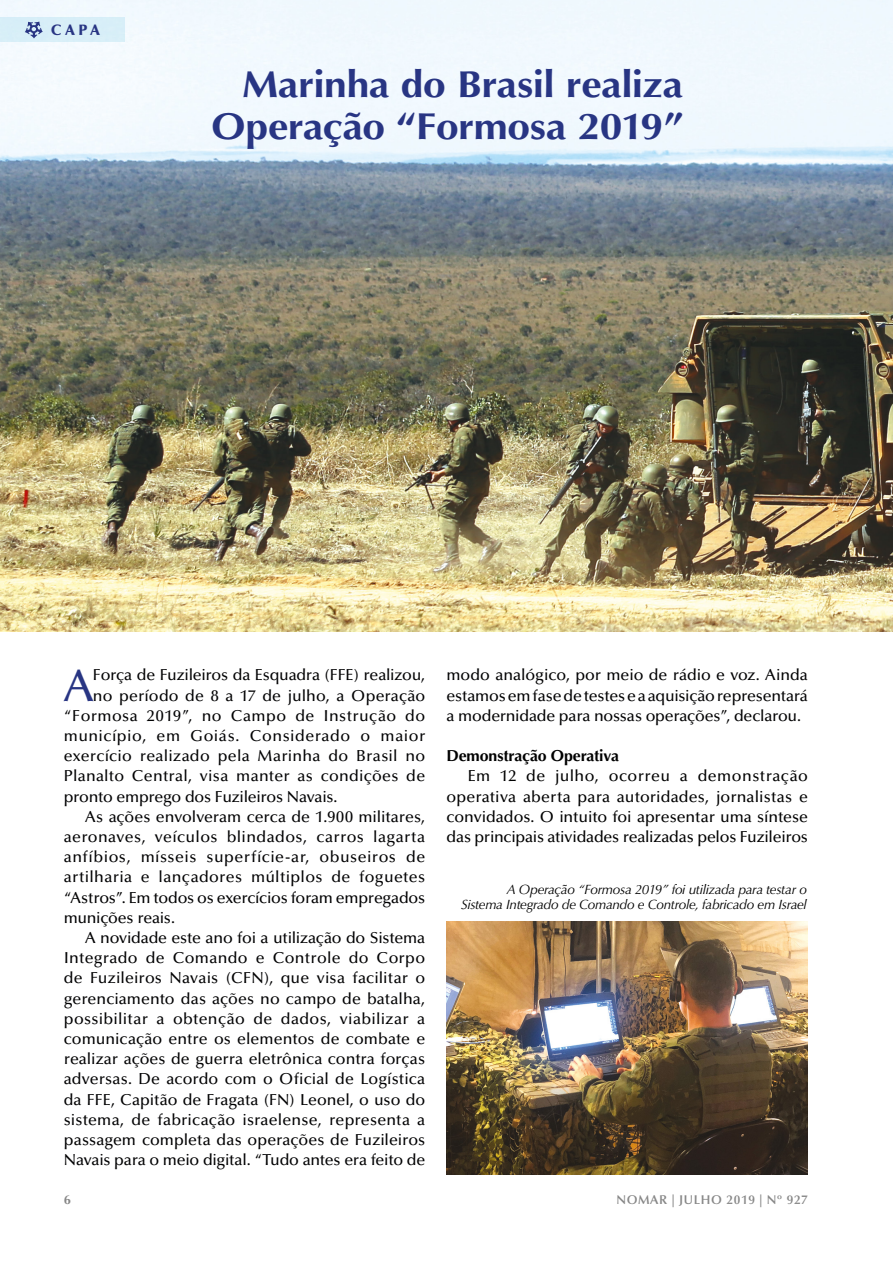
<style>
.page{position:relative;width:893px;height:1263px;background:#fff}
.page>*{position:absolute;margin:0;border:0;box-sizing:border-box;transform-origin:0 0}
.CORPO{font:500 45.3px "Optima LT Std";color:#283583}
.PÁGINA_DUPLA_-_TÍTUL{font:700 37.5px "Optima LT Std";letter-spacing:-.01em;color:#283583;scale:1.09 1}
.CORPO-2{font:500 15.9px/20.2px "Optima LT Std";letter-spacing:-.005em;color:#020203;text-align:justify}
.CORPO-3{font:500 15.9px/20.2px "Optima LT Std";letter-spacing:-.015em;color:#000;text-align:justify}
.CORPO-4{font:500 15.9px "Optima LT Std";letter-spacing:.02em;color:#020203}
.CORPO-5{font:500 15.9px "Optima LT Std";letter-spacing:.03em;color:#020203}
.CORPO-6{font:500 15.9px "Optima LT Std";letter-spacing:.025em;color:#020203}
.CORPO-7{font:700 15.9px "Optima LT Std";letter-spacing:-.01em;color:#000}
.CABEÇALHO{font:900 15px "Optima LT Std";color:#283583}
.LEGENDA{font:italic 13.5px "Optima LT Std";letter-spacing:-.025em;color:#000}
.t1{font:600 12.75px "Optima LT Std";letter-spacing:.05em;color:#878787}
.t2{font:700 12.75px "Optima LT Std";color:#878787}
</style>
<div class="page">
<img style="left:0;top:0;width:893px;height:631px">
<div style="left:0;top:17px;width:125px;height:24px;background:#d7eff8"></div>
<svg style="left:25px;top:22px;width:18px;height:16px"></svg>
<img style="left:446px;top:922px;width:362px;height:253px">
<p class="CABEÇALHO" style="left:51px;top:21px;width:51px">CAPA</p>
<p class="PÁGINA_DUPLA_-_TÍTUL" style="left:242px;top:62px;width:406px">Marinha do Brasil realiza</p>
<p class="PÁGINA_DUPLA_-_TÍTUL" style="left:211px;top:104px;width:434px">Operação “Formosa 2019”</p>
<p class="CORPO" style="left:64px;top:660px;width:32px">A</p>
<p class="CORPO-2" style="left:93px;top:665px;width:334px">Força de Fuzileiros da Esquadra (FFE) realizou,</p>
<p class="CORPO-2" style="left:93px;top:685px;width:334px">no período de 8 a 17 de julho, a Operação</p>
<p class="CORPO-6" style="left:64px;top:706px;width:363px">“Formosa 2019”, no Campo de Instrução do</p>
<p class="CORPO-5" style="left:64px;top:727px;width:363px">município, em Goiás. Considerado o maior</p>
<p class="CORPO-4" style="left:64px;top:747px;width:363px">exercício realizado pela Marinha do Brasil no</p>
<p class="CORPO-4" style="left:64px;top:767px;width:363px">Planalto Central, visa manter as condições de</p>
<p class="CORPO-2" style="left:64px;top:786px;width:275px">pronto emprego dos Fuzileiros Navais.</p>
<p class="CORPO-2" style="left:64px;top:807px;width:363px;text-indent:21px">As ações envolveram cerca de 1.900 militares, aeronaves, veículos blindados, carros lagarta anfíbios, mísseis superfície-ar, obuseiros de artilharia e lançadores múltiplos de foguetes “Astros”. Em todos os exercícios foram empregados munições reais.</p>
<p class="CORPO-2" style="left:64px;top:928px;width:363px;text-indent:21px">A novidade este ano foi a utilização do Sistema Integrado de Comando e Controle do Corpo de Fuzileiros Navais (CFN), que visa facilitar o gerenciamento das ações no campo de batalha, possibilitar a obtenção de dados, viabilizar a comunicação entre os elementos de combate e realizar ações de guerra eletrônica contra forças adversas. De acordo com o Oficial de Logística da FFE, Capitão de Fragata (FN) Leonel, o uso do sistema, de fabricação israelense, representa a passagem completa das operações de Fuzileiros Navais para o meio digital. “Tudo antes era feito de</p>
<p class="CORPO-2" style="left:446px;top:665px;width:363px">modo analógico, por meio de rádio e voz. Ainda estamos em fase de testes e a aquisição representará a modernidade para nossas operações”, declarou.</p>
<p class="CORPO-7" style="left:446px;top:746px;width:174px">Demonstração Operativa</p>
<p class="CORPO-3" style="left:446px;top:766px;width:363px;text-indent:21px">Em 12 de julho, ocorreu a demonstração operativa aberta para autoridades, jornalistas e convidados. O intuito foi apresentar uma síntese das principais atividades realizadas pelos Fuzileiros</p>
<p class="LEGENDA" style="left:507px;top:881px;width:302px">A Operação “Formosa 2019” foi utilizada para testar o</p>
<p class="LEGENDA" style="left:461px;top:896px;width:347px">Sistema Integrado de Comando e Controle, fabricado em Israel</p>
<p class="t2" style="left:64px;top:1192px;width:9px">6</p>
<p class="t1" style="left:616px;top:1192px;width:193px">NOMAR | JULHO 2019 | Nº 927</p>
</div>
